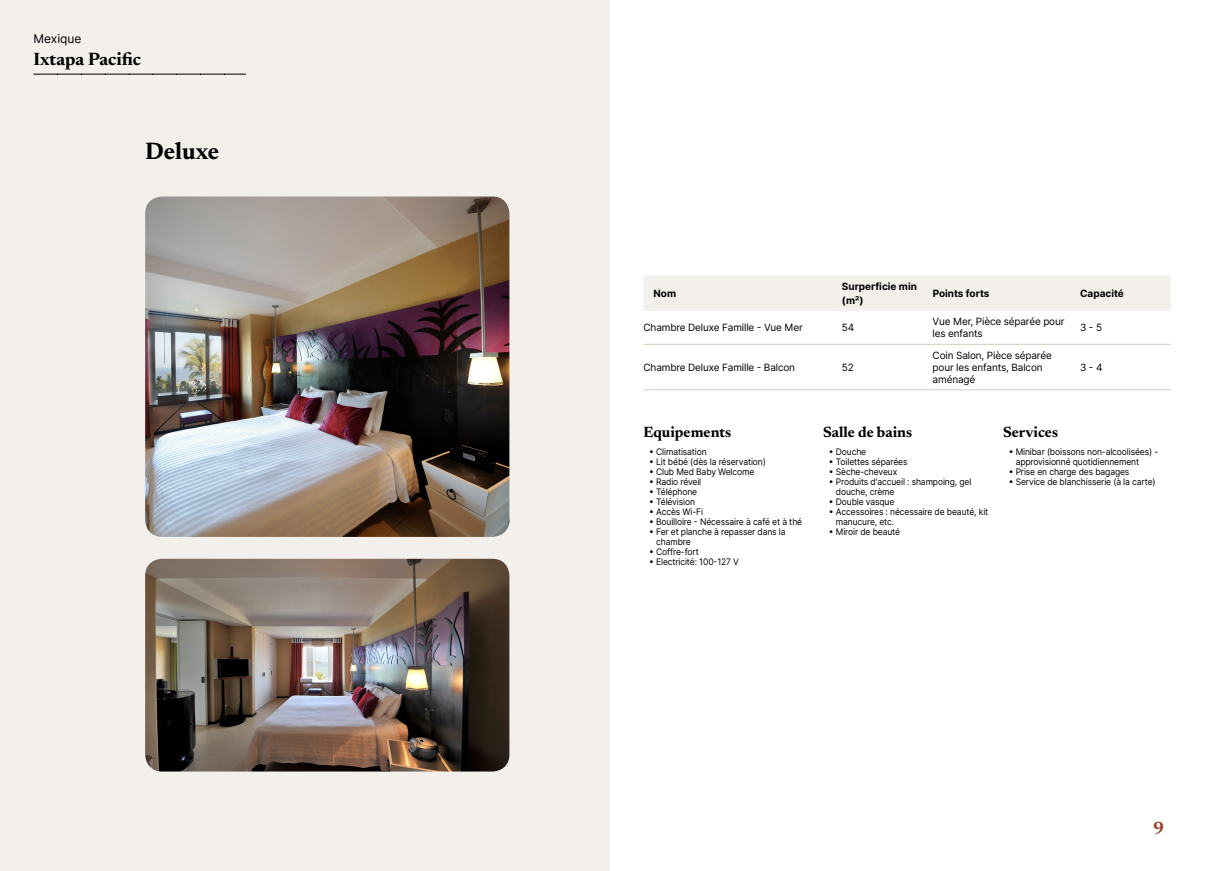
<style>
.page{position:relative;width:1219px;height:871px;background:#fff}
.page>*{position:absolute;margin:0;border:0;box-sizing:border-box;transform-origin:0 0}
.t1{font:700 24px "Newsreader 24 pt";color:#000}
.t2{font:700 18px "Newsreader 24 pt";color:#000}
.t3{font:700 18px "Newsreader 24 pt";color:#9d432c}
.t4{font:700 15px "Newsreader 24 pt";color:#000}
.t5{font:12px "Inter";color:#000}
.t6{font:10px/12px "Inter";letter-spacing:-.015em;color:#000}
.t7{font:700 10px/14px "Inter";color:#000}
.t8{font:9px/10px "Inter";letter-spacing:-.015em;color:#000;scale:.95 1}
</style>
<div class="page">
<div style="left:0;top:0;width:609px;height:870px;background:#f3f0ec"></div>
<img style="left:145px;top:196px;width:364px;height:340px">
<img style="left:145px;top:558px;width:364px;height:213px">
<svg style="left:34px;top:74px;width:212px;height:1px"></svg>
<div style="left:644px;top:275px;width:527px;height:36px;background:#f3f0ec"></div>
<hr style="left:643px;top:344px;width:199px;height:1px;background:#d7cdc1">
<hr style="left:842px;top:344px;width:91px;height:1px;background:#d7cdc1">
<hr style="left:933px;top:344px;width:147px;height:1px;background:#d7cdc1">
<hr style="left:1080px;top:344px;width:91px;height:1px;background:#d7cdc1">
<hr style="left:643px;top:389px;width:199px;height:1px;background:#d7cdc1">
<hr style="left:842px;top:389px;width:91px;height:1px;background:#d7cdc1">
<hr style="left:933px;top:389px;width:147px;height:1px;background:#d7cdc1">
<hr style="left:1080px;top:389px;width:91px;height:1px;background:#d7cdc1">
<h3 class="t5" style="left:33px;top:30px;width:50px">Mexique</h3>
<h2 class="t2" style="left:33px;top:46px;width:109px">Ixtapa Pacific</h2>
<h1 class="t1" style="left:145px;top:134px;width:76px">Deluxe</h1>
<p class="t7" style="left:653px;top:286px;width:24px">Nom</p>
<p class="t7" style="left:842px;top:279px;width:77px">Surperficie min (m²)</p>
<p class="t7" style="left:933px;top:286px;width:58px">Points forts</p>
<p class="t7" style="left:1080px;top:286px;width:45px">Capacité</p>
<p class="t6" style="left:643px;top:321px;width:161px">Chambre Deluxe Famille - Vue Mer</p>
<p class="t6" style="left:842px;top:321px;width:14px">54</p>
<p class="t6" style="left:933px;top:315px;width:133px">Vue Mer, Pièce séparée pour les enfants</p>
<p class="t6" style="left:1080px;top:321px;width:24px">3 - 5</p>
<p class="t6" style="left:643px;top:361px;width:153px">Chambre Deluxe Famille - Balcon</p>
<p class="t6" style="left:842px;top:361px;width:13px">52</p>
<p class="t6" style="left:933px;top:349px;width:121px">Coin Salon, Pièce séparée pour les enfants, Balcon aménagé</p>
<p class="t6" style="left:1080px;top:361px;width:24px">3 - 4</p>
<h3 class="t4" style="left:643px;top:421px;width:89px">Equipements</h3>
<p class="t8" style="left:649px;top:446px;width:62px">• Climatisation</p>
<p class="t8" style="left:649px;top:456px;width:124px">• Lit bébé (dès la réservation)</p>
<p class="t8" style="left:649px;top:466px;width:112px">• Club Med Baby Welcome</p>
<p class="t8" style="left:649px;top:476px;width:56px">• Radio réveil</p>
<p class="t8" style="left:649px;top:486px;width:52px">• Téléphone</p>
<p class="t8" style="left:649px;top:496px;width:50px">• Télévision</p>
<p class="t8" style="left:649px;top:506px;width:58px">• Accès Wi-Fi</p>
<p class="t8" style="left:649px;top:516px;width:163px">• Bouilloire - Nécessaire à café et à thé</p>
<p class="t8" style="left:656px;top:526px;width:138px;text-indent:-7px">• Fer et planche à repasser dans la chambre</p>
<p class="t8" style="left:649px;top:546px;width:54px">• Coffre-fort</p>
<p class="t8" style="left:649px;top:556px;width:96px">• Electricité: 100-127 V</p>
<h3 class="t4" style="left:823px;top:421px;width:90px">Salle de bains</h3>
<p class="t8" style="left:829px;top:446px;width:41px">• Douche</p>
<p class="t8" style="left:829px;top:456px;width:84px">• Toilettes séparées</p>
<p class="t8" style="left:829px;top:466px;width:73px">• Sèche-cheveux</p>
<p class="t8" style="left:836px;top:476px;width:144px;text-indent:-7px">• Produits d'accueil : shampoing, gel douche, crème</p>
<p class="t8" style="left:829px;top:496px;width:70px">• Double vasque</p>
<p class="t8" style="left:836px;top:506px;width:162px;text-indent:-7px">• Accessoires : nécessaire de beauté, kit manucure, etc.</p>
<p class="t8" style="left:829px;top:526px;width:76px">• Miroir de beauté</p>
<h3 class="t4" style="left:1003px;top:421px;width:57px">Services</h3>
<p class="t8" style="left:1016px;top:446px;width:152px;text-indent:-7px">• Minibar (boissons non-alcoolisées) - approvisionné quotidiennement</p>
<p class="t8" style="left:1009px;top:466px;width:129px">• Prise en charge des bagages</p>
<p class="t8" style="left:1009px;top:476px;width:156px">• Service de blanchisserie (à la carte)</p>
<h2 class="t3" style="left:1153px;top:814px;width:13px">9</h2>
</div>
